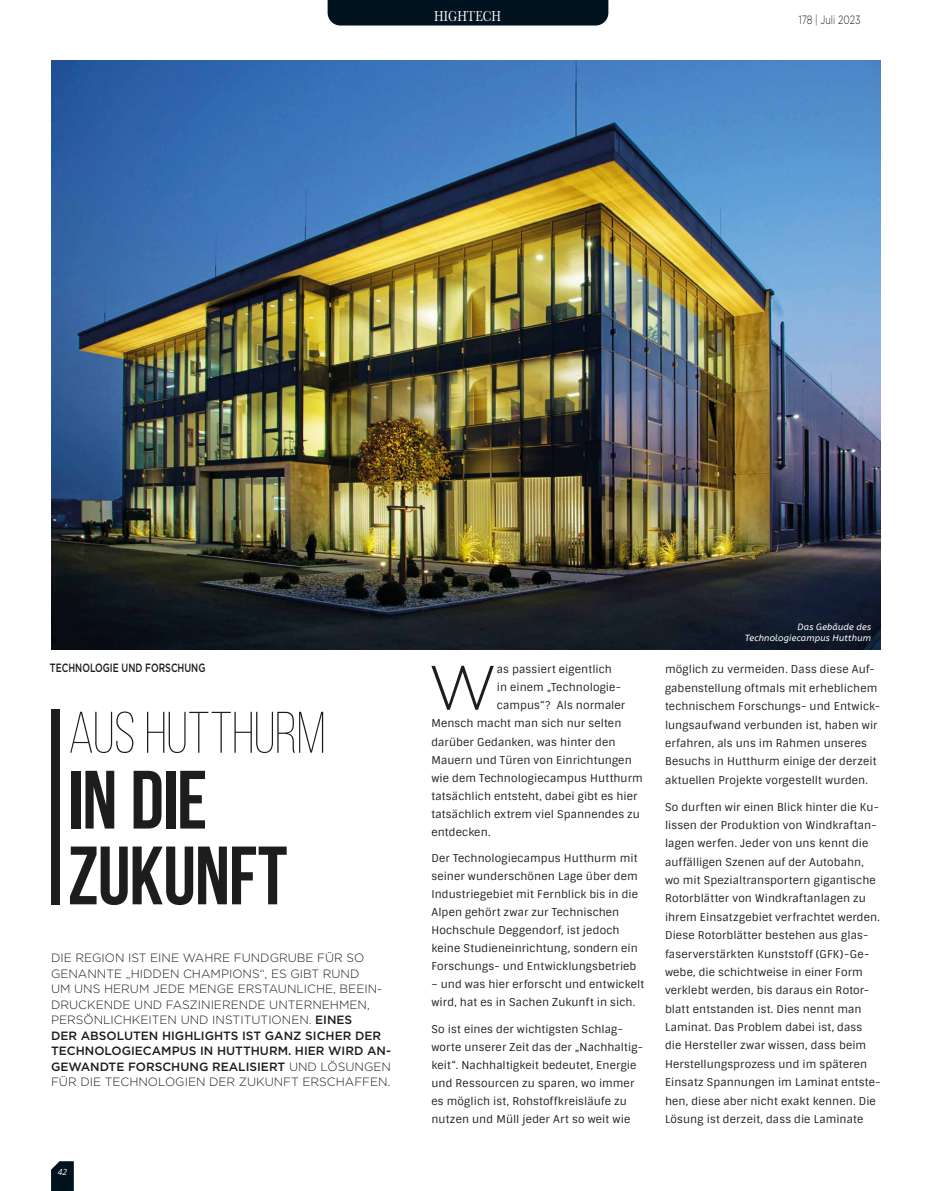
<style>
.page{position:relative;width:936px;height:1191px;background:#fff}
.page>*{position:absolute;margin:0;border:0;box-sizing:border-box;transform-origin:0 0}
.t1{font:700 82.5px/75.8px "Bebas Neue";letter-spacing:-.015em;color:#1d1d1b}
.t2{font:300 62.25px "Gotham";color:#1d1d1b}
.t3{font:300 58.5px "Bebas Neue";letter-spacing:-.005em;color:#1d1d1b}
.t4{font:15px "Baskerville";color:#fff;scale:.8 1}
.t5{font:300 12px/15.5px "Gotham";color:#1d1d1b}
.t6{font:500 12px "Gotham";color:#1d1d1b;scale:.75 1}
.t7{font:300 12px "Gotham";color:#1d1d1b;scale:.75 1}
.t8{font:10.8px/18.3px "Sintony";letter-spacing:.01em;color:#1d1d1b}
.t9{font:italic 9px/10.8px "A Bee Zee";letter-spacing:.02em;color:#fff;text-align:right}
.t10{font:italic 8.4px "Open Sans";color:#fff}
.s1{font-weight:500}
</style>
<div class="page">
<svg style="left:51px;top:1161px;width:23px;height:30px"></svg>
<div style="left:327px;top:0;width:281px;height:26px;background:#00131e"></div>
<img style="left:51px;top:60px;width:829px;height:589px">
<div style="left:51px;top:709px;width:9px;height:195px;background:#1d1d1b"></div>
<h3 class="t4" style="left:434px;top:7px;width:85px">HIGHTECH</h3>
<p class="t7" style="left:798px;top:13px;width:84px">178 | Juli 2023</p>
<p class="t6" style="left:50px;top:660px;width:209px">TECHNOLOGIE UND FORSCHUNG</p>
<h3 class="t3" style="left:68px;top:701px;width:259px">AUS HUTTHURM</h3>
<h1 class="t1" style="left:68px;top:761px;width:221px">IN DIE<br>ZUKUNFT</h1>
<p class="t5" style="left:51px;top:950px;width:341px">DIE REGION IST EINE WAHRE FUNDGRUBE FÜR SO GENANNTE „HIDDEN CHAMPIONS“, ES GIBT RUND<br>UM UNS HERUM JEDE MENGE ERSTAUNLICHE, BEEIN-DRUCKENDE UND FASZINIERENDE UNTERNEHMEN, PERSÖNLICHKEITEN UND INSTITUTIONEN. <span class="s1">EINES<br>DER ABSOLUTEN HIGHLIGHTS IST GANZ SICHER DER TECHNOLOGIECAMPUS IN HUTTHURM. HIER WIRD AN-GEWANDTE FORSCHUNG REALISIERT</span> UND LÖSUNGEN FÜR DIE TECHNOLOGIEN DER ZUKUNFT ERSCHAFFEN.</p>
<p class="t10" style="left:58px;top:1166px;width:11px">42</p>
<h2 class="t2" style="left:428px;top:648px;width:70px">W</h2>
<p class="t8" style="left:497px;top:660px;width:116px">as passiert eigentlich</p>
<p class="t8" style="left:497px;top:678px;width:126px">in einem „Technologie-</p>
<p class="t8" style="left:497px;top:696px;width:130px">campus“? Als normaler</p>
<p class="t8" style="left:431px;top:714px;width:191px">Mensch macht man sich nur selten</p>
<p class="t8" style="left:431px;top:732px;width:186px">darüber Gedanken, was hinter den</p>
<p class="t8" style="left:431px;top:750px;width:202px">Mauern und Türen von Einrichtungen</p>
<p class="t8" style="left:431px;top:768px;width:213px">wie dem Technologiecampus Hutthurm</p>
<p class="t8" style="left:431px;top:786px;width:208px">tatsächlich entsteht, dabei gibt es hier</p>
<p class="t8" style="left:431px;top:804px;width:210px">tatsächlich extrem viel Spannendes zu</p>
<p class="t8" style="left:431px;top:822px;width:61px">entdecken.</p>
<p class="t8" style="left:431px;top:849px;width:208px">Der Technologiecampus Hutthurm mit seiner wunderschönen Lage über dem Industriegebiet mit Fernblick bis in die Alpen gehört zwar zur Technischen Hochschule Deggendorf, ist jedoch keine Studieneinrichtung, sondern ein Forschungs- und Entwicklungsbetrieb</p>
<p class="t8" style="left:431px;top:975px;width:214px">– und was hier erforscht und entwickelt wird, hat es in Sachen Zukunft in sich.</p>
<p class="t8" style="left:431px;top:1020px;width:213px">So ist eines der wichtigsten Schlag&shy;worte unserer Zeit das der „Nachhaltig&shy;keit“. Nachhaltigkeit bedeutet, Energie und Ressourcen zu sparen, wo immer es möglich ist, Rohstoffkreisläufe zu nutzen und Müll jeder Art so weit wie</p>
<p class="t9" style="left:744px;top:622px;width:128px">Das Gebäude des<br>Technologiecampus Hutthum</p>
<p class="t8" style="left:665px;top:660px;width:217px">möglich zu vermeiden. Dass diese Auf&shy;gabenstellung oftmals mit erheblichem technischem Forschungs- und Entwick&shy;lungsaufwand verbunden ist, haben wir erfahren, als uns im Rahmen unseres Besuchs in Hutthurm einige der derzeit aktuellen Projekte vorgestellt wurden.</p>
<p class="t8" style="left:665px;top:797px;width:217px">So durften wir einen Blick hinter die Ku&shy;lissen der Produktion von Windkraftan&shy;lagen werfen. Jeder von uns kennt die auffälligen Szenen auf der Autobahn, wo mit Spezialtransportern gigantische Rotorblätter von Windkraftanlagen zu ihrem Einsatzgebiet verfrachtet werden.<br>Diese Rotorblätter bestehen aus glas&shy;faserverstärkten Kunststoff (GFK)-Ge&shy;webe, die schichtweise in einer Form verklebt werden, bis daraus ein Rotor&shy;blatt entstanden ist. Dies nennt man Laminat. Das Problem dabei ist, dass die Hersteller zwar wissen, dass beim Herstellungsprozess und im späteren Einsatz Spannungen im Laminat entste&shy;hen, diese aber nicht exakt kennen. Die Lösung ist derzeit, dass die Laminate</p>
</div>
